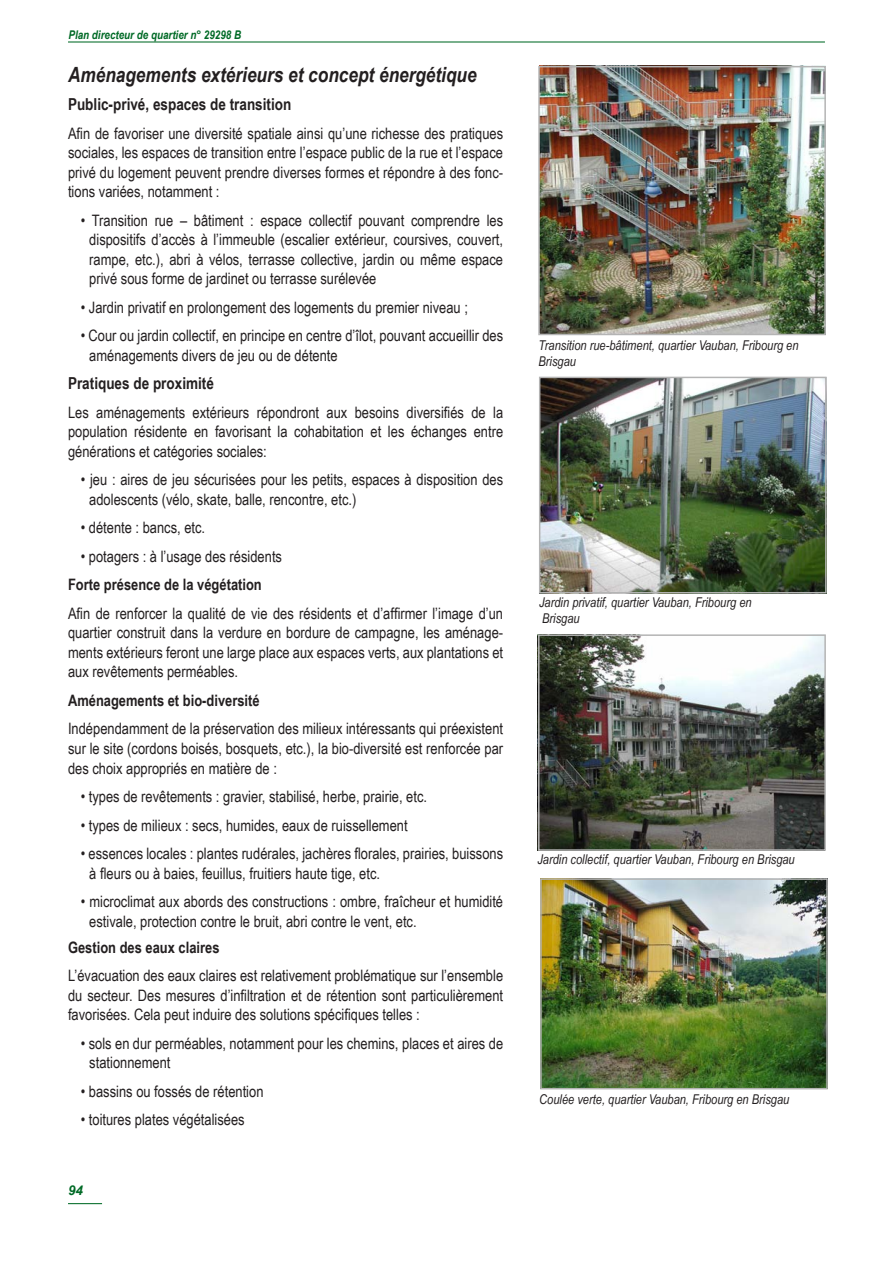
<style>
.page{position:relative;width:893px;height:1263px;background:#fff}
.page>*{position:absolute;margin:0;border:0;box-sizing:border-box;transform-origin:0 0}
.t1{font:italic 700 21px "Arial Narrow";color:#231f20}
.t2{font:700 16.5px "Arial Narrow";color:#231f20}
.Texte_07_retrait_puce{font:15.75px/19.5px "Arial Narrow";color:#231f20}
.Texte_07{font:15.75px/19.5px "Arial Narrow";color:#231f20;text-align:justify}
.t3{font:700 15.75px "Arial Narrow";color:#231f20}
.t4{font:italic 13.5px/16.2px "Arial Narrow";color:#231f20}
.t5{font:italic 700 13.5px "Arial";color:#006a26}
.t6{font:italic 700 12px "Arial Narrow";color:#006a26}
.s1{font-size:16.5px}
</style>
<div class="page">
<hr style="left:68px;top:1203px;width:34px;height:1px;background:#006a26">
<hr style="left:68px;top:41px;width:757px;height:2px;background:#006a26">
<img style="left:541px;top:69px;width:282px;height:263px">
<img style="left:542px;top:380px;width:282px;height:210px">
<img style="left:543px;top:881px;width:282px;height:205px">
<div style="left:538px;top:66px;width:288px;height:269px;border:2px solid #b4b4b4"></div>
<div style="left:539px;top:377px;width:288px;height:216px;border:2px solid #b4b4b4"></div>
<div style="left:540px;top:878px;width:288px;height:211px;border:2px solid #b4b4b4"></div>
<img style="left:541px;top:637px;width:282px;height:211px">
<div style="left:538px;top:634px;width:288px;height:217px;border:2px solid #b4b4b4"></div>
<p class="t6" style="left:68px;top:25px;width:174px">Plan directeur de quartier n° 29298 B</p>
<p class="t1" style="left:68px;top:59px;width:410px">Aménagements extérieurs et concept énergétique</p>
<p class="t2" style="left:68px;top:92px;width:225px">Public-privé, espaces de transition</p>
<p class="Texte_07" style="left:68px;top:123px;width:437px">Afin de favoriser une diversité spatiale ainsi qu’une richesse des pratiques sociales, les espaces de transition entre l’espace public de la rue et l’espace privé du logement peuvent prendre diverses formes et répondre à des fonc&shy;tions variées, notamment :</p>
<p class="Texte_07_retrait_puce" style="left:89px;top:210px;width:415px;text-align:justify;text-indent:-9px">• Transition rue – bâtiment : espace collectif pouvant comprendre les dispositifs d’accès à l’immeuble (escalier extérieur, coursives, couvert, rampe, etc.), abri à vélos, terrasse collective, jardin ou même espace privé sous forme de jardinet ou terrasse surélevée</p>
<p class="Texte_07_retrait_puce" style="left:81px;top:297px;width:389px">• Jardin privatif en prolongement des logements du premier niveau ;</p>
<p class="Texte_07_retrait_puce" style="left:89px;top:326px;width:415px;text-indent:-9px">• Cour ou jardin collectif, en principe en centre d’îlot, pouvant accueillir des aménagements divers de jeu ou de détente</p>
<p class="t2" style="left:68px;top:371px;width:147px">Pratiques de proximité</p>
<p class="Texte_07" style="left:68px;top:402px;width:437px">Les aménagements extérieurs répondront aux besoins diversifiés de la population résidente en favorisant la cohabitation et les échanges entre générations et catégories sociales:</p>
<p class="Texte_07_retrait_puce" style="left:89px;top:470px;width:415px;text-indent:-9px">• jeu : aires de jeu sécurisées pour les petits, espaces à disposition des adolescents (vélo, skate, balle, rencontre, etc.)</p>
<p class="Texte_07_retrait_puce" style="left:81px;top:518px;width:126px">• détente : bancs, etc.</p>
<p class="Texte_07_retrait_puce" style="left:81px;top:546px;width:203px">• potagers : à l’usage des résidents</p>
<p class="t3" style="left:68px;top:573px;width:195px">Forte présence de la végétation</p>
<p class="Texte_07_retrait_puce" style="left:68px;top:603px;width:437px;text-align:justify">Afin de renforcer la qualité de vie des résidents et d’affirmer l’image d’un quartier construit dans la verdure en bordure de campagne, les aménage&shy;ments extérieurs feront une large place aux espaces verts, aux plantations et aux revêtements perméables.</p>
<p class="t3" style="left:68px;top:688px;width:193px">Aménagements et bio-diversité</p>
<p class="Texte_07" style="left:68px;top:719px;width:437px">Indépendamment de la préservation des milieux intéressants qui préexistent sur le site (cordons boisés, bosquets, etc.), la bio-diversité est renforcée par des choix appropriés en matière de :</p>
<p class="Texte_07_retrait_puce" style="left:81px;top:786px;width:348px">• types de revêtements : gravier, stabilisé, herbe, prairie, etc.</p>
<p class="Texte_07_retrait_puce" style="left:81px;top:815px;width:328px">• types de milieux : secs, humides, eaux de ruissellement</p>
<p class="Texte_07_retrait_puce" style="left:89px;top:843px;width:415px;text-indent:-9px">• essences locales : plantes rudérales, jachères florales, prairies, buissons à fleurs ou à baies, feuillus, fruitiers haute tige, etc.</p>
<p class="Texte_07_retrait_puce" style="left:89px;top:891px;width:415px;text-indent:-9px">• microclimat aux abords des constructions : ombre, fraîcheur et humidité estivale, protection contre le bruit, abri contre le vent, etc.</p>
<p class="t3" style="left:68px;top:935px;width:153px">Gestion des eaux claires</p>
<p class="Texte_07" style="left:68px;top:965px;width:437px">L’évacuation des eaux claires est relativement problématique sur l’ensemble du secteur. Des mesures d’infiltration et de rétention sont particulièrement favorisées. Cela peut induire des solutions spécifiques telles :</p>
<p class="Texte_07_retrait_puce" style="left:89px;top:1033px;width:415px;text-indent:-9px">• sols en dur perméables, notamment pour les chemins<span class="s1">,</span> places et aires de stationnement</p>
<p class="Texte_07_retrait_puce" style="left:81px;top:1081px;width:184px">• bassins ou fossés de rétention</p>
<p class="Texte_07_retrait_puce" style="left:81px;top:1109px;width:165px">• toitures plates végétalisées</p>
<p class="t5" style="left:68px;top:1181px;width:17px">94</p>
<p class="t4" style="left:539px;top:336px;width:262px">Transition rue-bâtiment, quartier Vauban, Fribourg en<br>Brisgau</p>
<p class="t4" style="left:539px;top:594px;width:214px">Jardin privatif, quartier Vauban, Fribourg en</p>
<p class="t4" style="left:542px;top:610px;width:39px">Brisgau</p>
<p class="t4" style="left:537px;top:851px;width:259px">Jardin collectif, quartier Vauban, Fribourg en Brisgau</p>
<p class="t4" style="left:539px;top:1090px;width:252px">Coulée verte, quartier Vauban, Fribourg en Brisgau</p>
</div>
